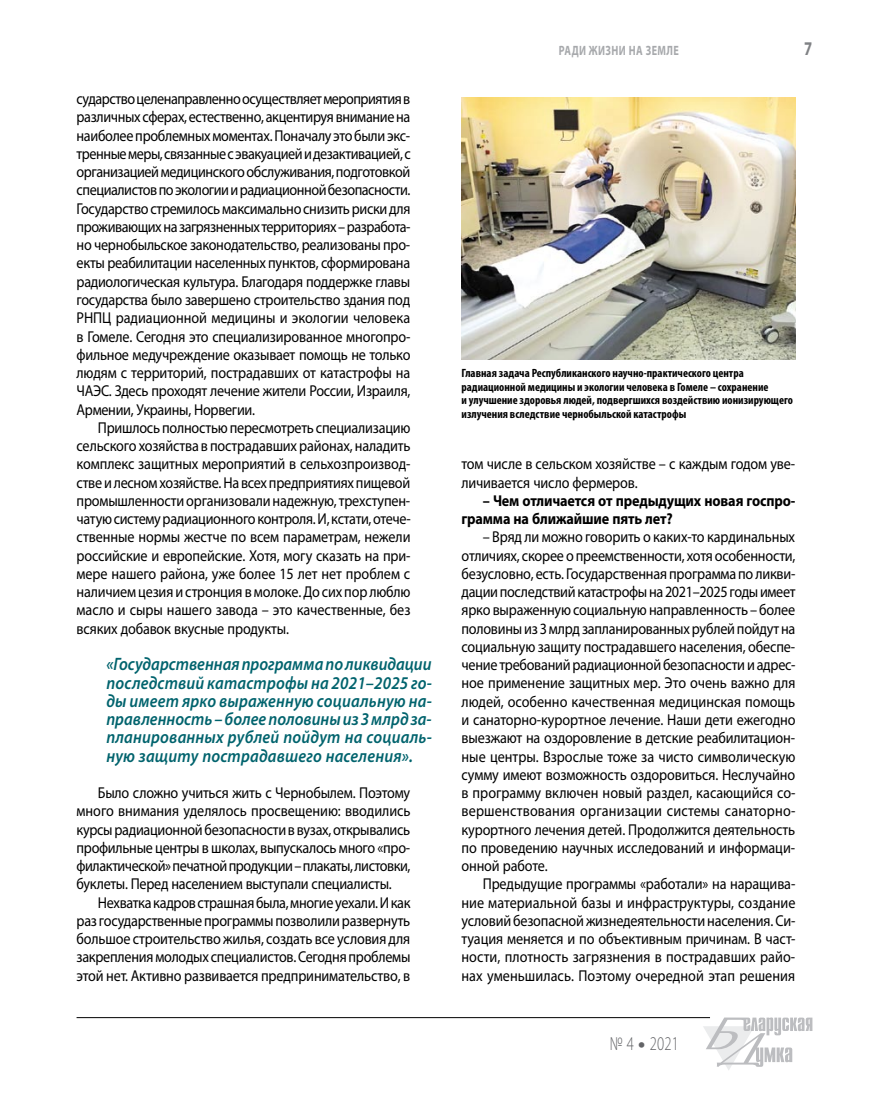
<style>
.page{position:relative;width:872px;height:1106px;background:#fff}
.page>*{position:absolute;margin:0;border:0;box-sizing:border-box;transform-origin:0 0}
.t1{font:300 19.5px "Myriad Pro";color:#636467;scale:.75 1}
.t2{font:700 19.5px "Myriad Pro";color:#808285;scale:.75 1}
.t3{font:italic 600 18px/18.3px "Myriad Pro";letter-spacing:.01em;color:#00636d;text-align:justify;scale:.9 1}
.t4{font:15.75px/18.3px "Myriad Pro";letter-spacing:-.01em;color:#000;text-align:justify;scale:.9 1}
.t5{font:700 15.75px/18.3px "Myriad Pro";letter-spacing:-.01em;color:#000;scale:.9 1}
.t6{font:700 13.5px "Myriad Pro";letter-spacing:.14em;color:#a7a9ac;scale:.75 1}
.t7{font:700 condensed 12px/13.5px "Myriad Pro";color:#000}
.s1{font-weight:900}
</style>
<div class="page">
<hr style="left:77px;top:1017px;width:633px;height:1px;background:#000">
<svg style="left:703px;top:1017px;width:109px;height:53px"></svg>
<img style="left:461px;top:97px;width:334px;height:263px">
<p class="t4" style="left:77px;top:89px;width:373px">сударство целенаправленно осуществляет мероприятия в различных сферах, естественно, акцентируя внимание на наиболее проблемных моментах. Поначалу это были экс&shy;тренные меры, связанные с эвакуацией и дезактивацией, с организацией медицинского обслуживания, подготовкой специалистов по экологии и радиационной безопасности.<br>Государство стремилось максимально снизить риски для проживающих на загрязненных территориях – разработа&shy;но чернобыльское законодательство, реализованы про&shy;екты реабилитации населенных пунктов, сформирована радиологическая культура. Благодаря поддержке главы государства было завершено строительство здания под РНПЦ радиационной медицины и экологии человека в Гомеле. Сегодня это специализированное многопро&shy;фильное медучреждение оказывает помощь не только людям с территорий, пострадавших от катастрофы на ЧАЭС. Здесь проходят лечение жители России, Израиля, Армении, Украины, Норвегии.</p>
<p class="t4" style="left:77px;top:418px;width:373px;text-indent:21px">Пришлось полностью пересмотреть специализацию сельского хозяйства в пострадавших районах, наладить комплекс защитных мероприятий в сельхозпроизвод&shy;стве и лесном хозяйстве. На всех предприятиях пищевой промышленности организовали надежную, трехступен&shy;чатую систему радиационного контроля. И, кстати, отече&shy;ственные нормы жестче по всем параметрам, нежели российские и европейские. Хотя, могу сказать на при&shy;мере нашего района, уже более 15 лет нет проблем с наличием цезия и стронция в молоке. До сих пор люблю масло и сыры нашего завода – это качественные, без всяких добавок вкусные продукты.</p>
<p class="t3" style="left:106px;top:654px;width:363px">«Государственная программа по ликвидации последствий катастрофы на 2021–2025 го&shy;ды имеет ярко выраженную социальную на&shy;правленность – более половины из 3 млрд за&shy;планированных рублей пойдут на социаль&shy;ную защиту пострадавшего населения».</p>
<p class="t4" style="left:77px;top:783px;width:372px;text-indent:21px">Было сложно учиться жить с Чернобылем. Поэтому много внимания уделялось просвещению: вводились курсы радиационной безопасности в вузах, открывались профильные центры в школах, выпускалось много «про&shy;филактической» печатной продукции – плакаты, листовки, буклеты. Перед населением выступали специалисты.</p>
<p class="t4" style="left:77px;top:893px;width:373px;text-indent:21px">Нехватка кадров страшная была, многие уехали. И как раз государственные программы позволили развернуть большое строительство жилья, создать все условия для закрепления молодых специалистов. Сегодня проблемы этой нет. Активно развивается предпринимательство, в</p>
<p class="t6" style="left:559px;top:42px;width:162px">Ради жизни на земле</p>
<p class="t2" style="left:804px;top:36px;width:12px">7</p>
<p class="t7" style="left:461px;top:366px;width:333px">Главная задача Республиканского научно-практического центра радиационной медицины и экологии человека в Гомеле – сохранение<br>и улучшение здоровья людей, подвергшихся воздействию ионизирующего излучения вследствие чернобыльской катастрофы</p>
<p class="t4" style="left:461px;top:454px;width:372px">том числе в сельском хозяйстве – с каждым годом уве&shy;личивается число фермеров.</p>
<p class="t5" style="left:461px;top:491px;width:372px;text-indent:21px">– Чем отличается от предыдущих новая госпро&shy;грамма на ближайшие пять лет?</p>
<p class="t4" style="left:461px;top:527px;width:373px;text-indent:21px">– Вряд ли можно говорить о каких-то кардинальных отличиях, скорее о преемственности, хотя особенности, безусловно, есть. Государственная программа по ликви&shy;дации последствий катастрофы на 2021–2025 годы имеет ярко выраженную социальную направленность – более половины из 3 млрд запланированных рублей пойдут на социальную защиту пострадавшего населения, обеспе&shy;чение требований радиационной безопасности и адрес&shy;ное применение защитных мер. Это очень важно для людей, особенно качественная медицинская помощь и санаторно-курортное лечение. Наши дети ежегодно выезжают на оздоровление в детские реабилитацион&shy;ные центры. Взрослые тоже за чисто символическую сумму имеют возможность оздоровиться. Неслучайно в программу включен новый раздел, касающийся со&shy;вершенствования организации системы санаторно&shy;курортного лечения детей. Продолжится деятельность по проведению научных исследований и информаци&shy;онной работе.</p>
<p class="t4" style="left:461px;top:874px;width:373px;text-indent:21px">Предыдущие программы «работали» на наращива&shy;ние материальной базы и инфраструктуры, создание условий безопасной жизнедеятельности населения. Си&shy;туация меняется и по объективным причинам. В част&shy;ности, плотность загрязнения в пострадавших райо&shy;нах уменьшилась. Поэтому очередной этап решения</p>
<p class="t1" style="left:609px;top:1032px;width:94px">№ 4 <span class="s1">•</span> 2021</p>
</div>
